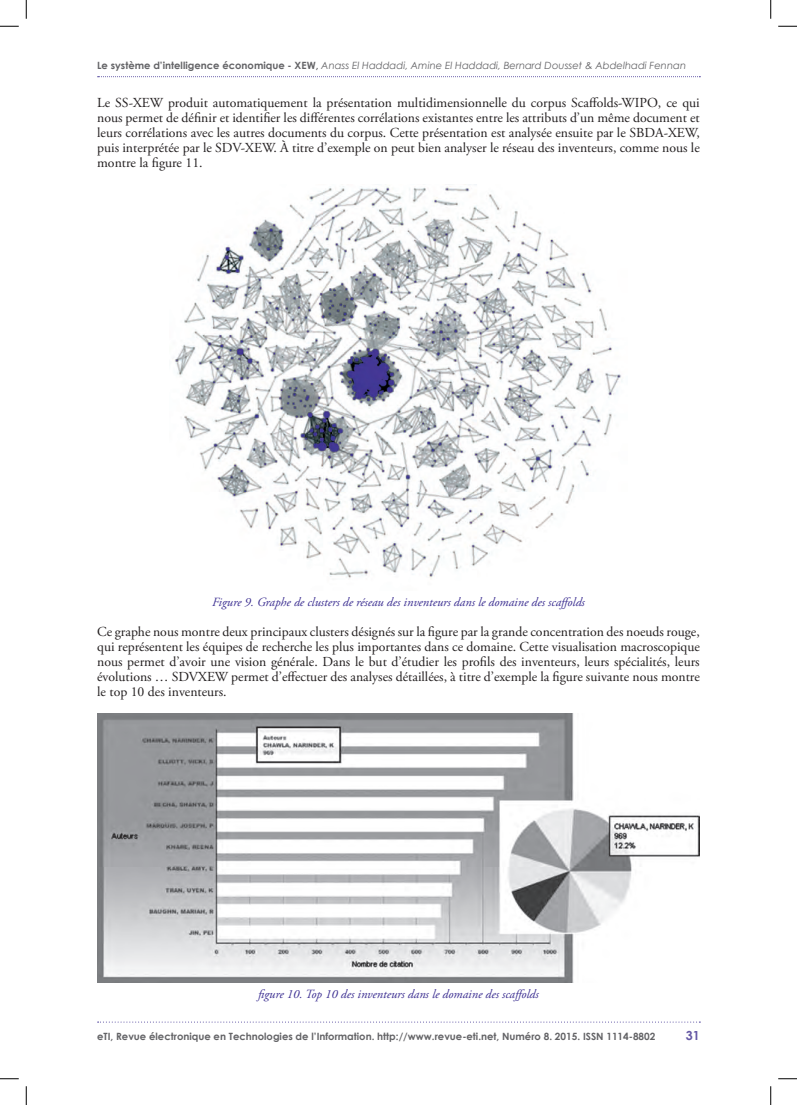
<style>
.page{position:relative;width:797px;height:1105px;background:#fff}
.page>*{position:absolute;margin:0;border:0;box-sizing:border-box;transform-origin:0 0}
.t1{font:13.75px/15px "Adobe Garamond Pro";color:#231f20;text-align:justify}
.t2{font:italic 12.5px "Adobe Garamond Pro";color:#3d3092}
.t3{font:700 12.5px "Century Gothic";color:#6558a5}
.t4{font:700 10px "Century Gothic";color:#636366}
.t5{font:italic 10px "Century Gothic";color:#636366}
.s1{font-weight:700;font-style:normal}
</style>
<div class="page">
<svg style="left:98px;top:1021px;width:602px;height:1px"></svg>
<svg style="left:98px;top:76px;width:602px;height:1px"></svg>
<img style="left:175px;top:186px;width:446px;height:392px">
<img style="left:97px;top:713px;width:602px;height:269px">
<svg style="left:0;top:25px;width:19px;height:2px"></svg>
<svg style="left:778px;top:25px;width:19px;height:2px"></svg>
<svg style="left:0;top:1078px;width:19px;height:1px"></svg>
<svg style="left:778px;top:1078px;width:19px;height:1px"></svg>
<svg style="left:25px;top:0;width:2px;height:19px"></svg>
<svg style="left:25px;top:1086px;width:2px;height:19px"></svg>
<svg style="left:770px;top:0;width:1px;height:19px"></svg>
<svg style="left:770px;top:1086px;width:1px;height:19px"></svg>
<p class="t5" style="left:97px;top:59px;width:590px"><span class="s1">Le système d’intelligence économique - XEW,</span> Anass El Haddadi, Amine El Haddadi, Bernard Dousset &amp; Abdelhadi Fennan</p>
<p class="t1" style="left:97px;top:96px;width:604px">Le SS-XEW produit automatiquement la présentation multidimensionnelle du corpus Scaffolds-WIPO, ce qui nous permet de définir et identifier les différentes corrélations existantes entre les attributs d’un même document et leurs corrélations avec les autres documents du corpus. Cette présentation est analysée ensuite par le SBDA-XEW, puis interprétée par le SDV-XEW. À titre d’exemple on peut bien analyser le réseau des inventeurs, comme nous le montre la figure 11.</p>
<p class="t2" style="left:212px;top:594px;width:374px">Figure 9. Graphe de clusters de réseau des inventeurs dans le domaine des scaffolds</p>
<p class="t1" style="left:97px;top:624px;width:604px">Ce graphe nous montre deux principaux clusters désignés sur la figure par la grande concentration des noeuds rouge, qui représentent les équipes de recherche les plus importantes dans ce domaine. Cette visualisation macroscopique nous permet d’avoir une vision générale. Dans le but d’étudier les profils des inventeurs, leurs spécialités, leurs évolutions … SDVXEW permet d’effectuer des analyses détaillées, à titre d’exemple la figure suivante nous montre le top 10 des inventeurs.</p>
<p class="t2" style="left:258px;top:986px;width:282px">figure 10. Top 10 des inventeurs dans le domaine des scaffolds</p>
<p class="t4" style="left:97px;top:1030px;width:559px">eTI, Revue électronique en Technologies de l’Information. http://www.revue-eti.net, Numéro 8. 2015. ISSN 1114-8802</p>
<p class="t3" style="left:685px;top:1028px;width:15px">31</p>
</div>
